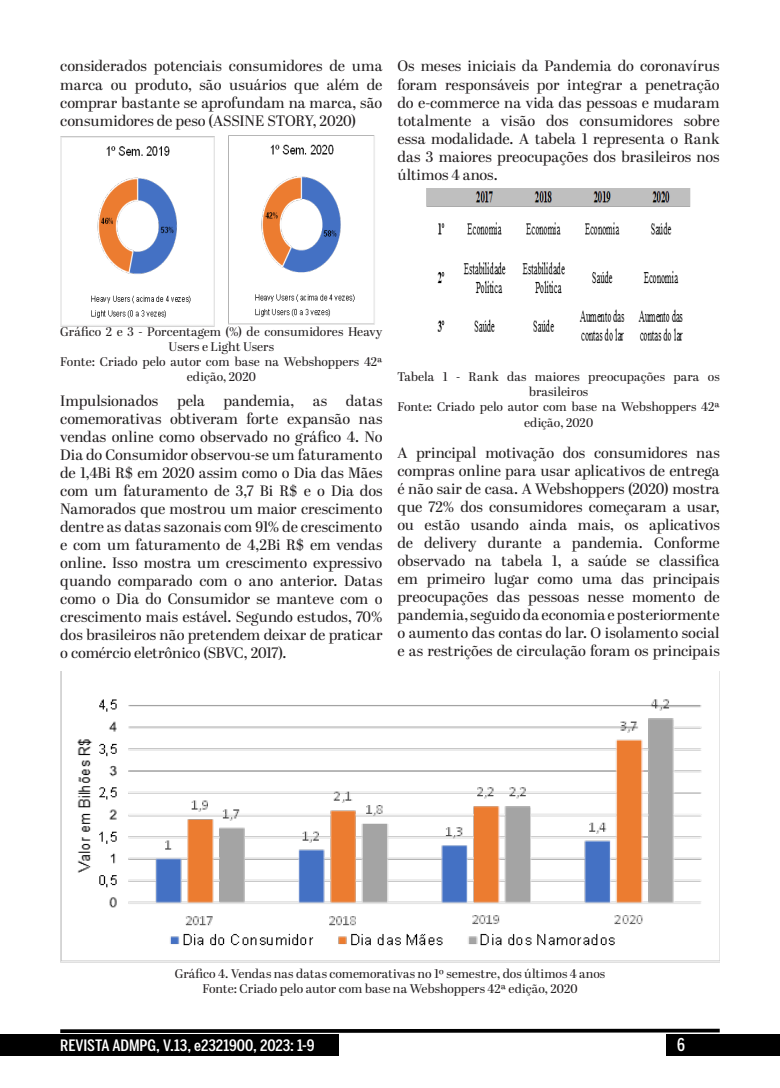
<style>
.page{position:relative;width:780px;height:1088px;background:#fff}
.page>*{position:absolute;margin:0;border:0;box-sizing:border-box;transform-origin:0 0}
.t1{font:500 17.5px "Benton Sans Comp";color:#fff}
.t2{font:500 15.62px "Benton Sans Comp";letter-spacing:-.005em;color:#fff;scale:1.11 1}
.Texto_Principal{font:15px/18px "Abril Display";color:#231f20;text-align:justify}
.Legenda_centralizada{font:12.5px/15px "Abril Display";letter-spacing:.005em;color:#231f20;text-align:center}
</style>
<div class="page">
<div style="left:666px;top:1035px;width:114px;height:21px;background:#000"></div>
<div style="left:0;top:1035px;width:338px;height:21px;background:#000"></div>
<svg style="left:56px;top:1028px;width:667px;height:7px"></svg>
<img style="left:61px;top:135px;width:314px;height:191px">
<img style="left:61px;top:671px;width:658px;height:292px">
<img style="left:426px;top:189px;width:265px;height:152px">
<p class="Texto_Principal" style="left:60px;top:58px;width:324px">considerados potenciais consumidores de uma marca ou produto, são usuários que além de comprar bastante se aprofundam na marca, são consumidores de peso (ASSINE STORY, 2020)</p>
<p class="Texto_Principal" style="left:397px;top:58px;width:324px">Os meses iniciais da Pandemia do coronavírus foram responsáveis por integrar a penetração do e-commerce na vida das pessoas e mudaram totalmente a visão dos consumidores sobre essa modalidade. A tabela 1 representa o Rank das 3 maiores preocupações dos brasileiros nos últimos 4 anos.</p>
<p class="Legenda_centralizada" style="left:60px;top:325px;width:324px">Gráfico 2 e 3 - Porcentagem (%) de consumidores Heavy<br>Users e Light Users</p>
<p class="Legenda_centralizada" style="left:60px;top:355px;width:324px">Fonte: Criado pelo autor com base na Webshoppers 42ª edição, 2020</p>
<p class="Texto_Principal" style="left:60px;top:392px;width:324px">Impulsionados pela pandemia, as datas comemorativas obtiveram forte expansão nas vendas online como observado no gráfico 4. No Dia do Consumidor observou-se um faturamento de 1,4Bi R$ em 2020 assim como o Dia das Mães com um faturamento de 3,7 Bi R$ e o Dia dos Namorados que mostrou um maior crescimento dentre as datas sazonais com 91% de crescimento e com um faturamento de 4,2Bi R$ em vendas online. Isso mostra um crescimento expressivo quando comparado com o ano anterior. Datas como o Dia do Consumidor se manteve com o crescimento mais estável. Segundo estudos, 70% dos brasileiros não pretendem deixar de praticar o comércio eletrônico (SBVC, 2017).</p>
<p class="Legenda_centralizada" style="left:397px;top:370px;width:324px">Tabela 1 - Rank das maiores preocupações para os brasileiros</p>
<p class="Legenda_centralizada" style="left:397px;top:400px;width:324px">Fonte: Criado pelo autor com base na Webshoppers 42ª edição, 2020</p>
<p class="Texto_Principal" style="left:397px;top:445px;width:324px">A principal motivação dos consumidores nas compras online para usar aplicativos de entrega é não sair de casa. A Webshoppers (2020) mostra que 72% dos consumidores começaram a usar, ou estão usando ainda mais, os aplicativos de delivery durante a pandemia. Conforme observado na tabela 1, a saúde se classifica em primeiro lugar como uma das principais preocupações das pessoas nesse momento de pandemia, seguido da economia e posteriormente o aumento das contas do lar. O isolamento social e as restrições de circulação foram os principais</p>
<p class="Legenda_centralizada" style="left:175px;top:966px;width:432px">Gráfico 4. Vendas nas datas comemorativas no 1º semestre, dos últimos 4 anos</p>
<p class="Legenda_centralizada" style="left:202px;top:981px;width:377px">Fonte: Criado pelo autor com base na Webshoppers 42ª edição, 2020</p>
<p class="t2" style="left:60px;top:1036px;width:230px">REVISTA ADMPG, V.13, e2321900, 2023: 1-9</p>
<p class="t1" style="left:677px;top:1035px;width:9px">6</p>
</div>
